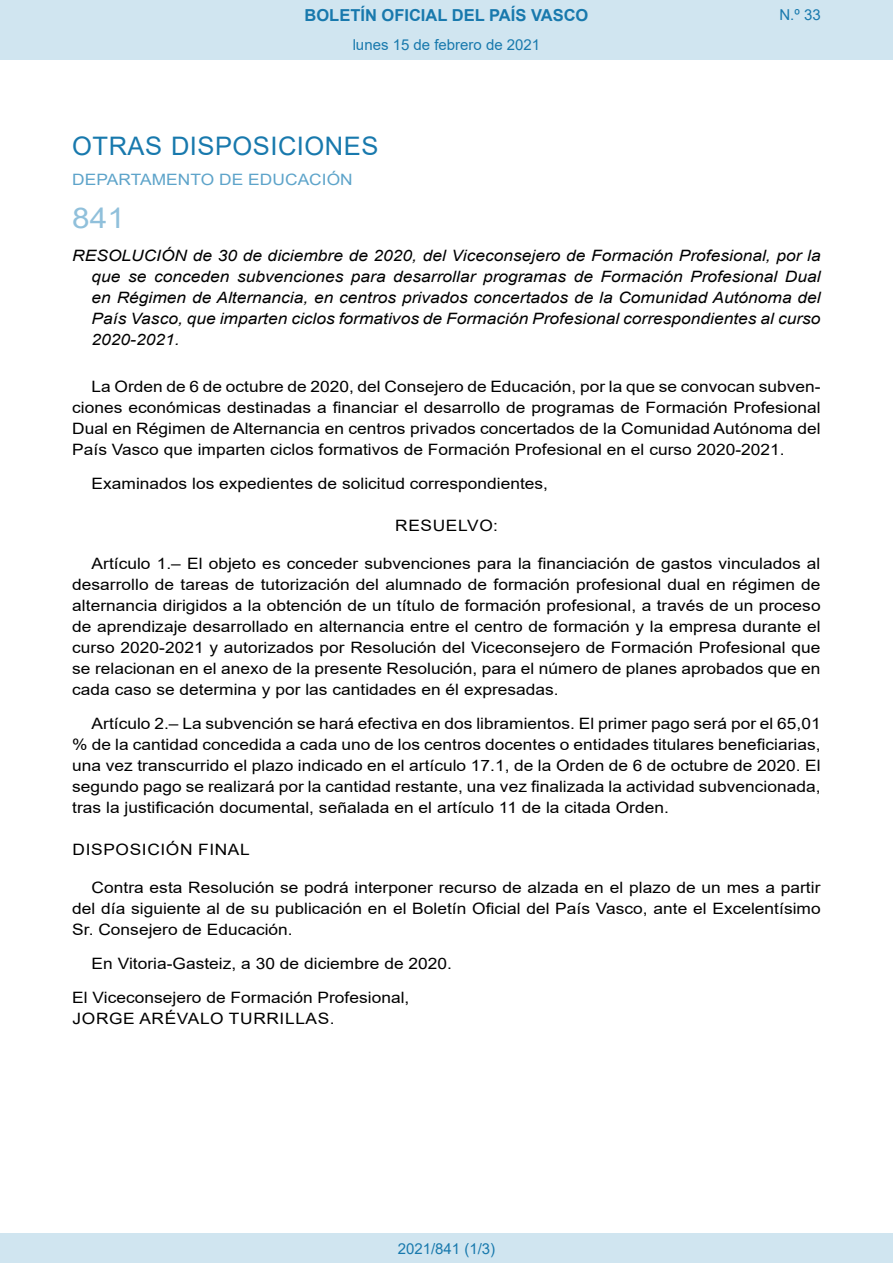
<style>
.page{position:relative;width:893px;height:1263px;background:#fff}
.page>*{position:absolute;margin:0;border:0;box-sizing:border-box;transform-origin:0 0}
.BOPVOrden{font:28.5px "Arial";color:#90c0db;scale:1.11 1}
.BOPVSeccion{font:25.5px "Arial";letter-spacing:.02em;color:#1879ad}
.t1{font:700 16.5px "Arial";color:#1879ad}
.BOPVDetalle{font:15.6px/21px "Arial";color:#000;text-align:justify;scale:1.11 1}
.BOPVTitulo{font:italic 15.6px/21px "Arial";color:#000;text-align:justify;scale:1.11 1}
.BOPVFirmaLugFec{font:15.6px "Arial";color:#000;scale:1.11 1}
.BOPVFirmaPuesto{font:15.6px "Arial";color:#000;scale:1.11 1}
.BOPVOrganismo{font:15.6px "Arial";letter-spacing:.005em;color:#5ea4ca;scale:1.11 1}
.BOPVFirmaNombre{font:15.6px "Arial";letter-spacing:.035em;color:#000;scale:1.11 1}
.BOPVDisposicion{font:15.6px "Arial";letter-spacing:.035em;color:#000;scale:1.11 1}
.BOPVClave{font:15.6px "Arial";letter-spacing:.035em;color:#000;scale:1.11 1}
.Paginacion_Centro{font:15px "Arial";color:#1879ad}
</style>
<div class="page">
<div style="left:0;top:0;width:893px;height:60px;background:#d0e5f0"></div>
<div style="left:0;top:1233px;width:893px;height:30px;background:#d0e5f0"></div>
<p class="t1" style="left:305px;top:3px;width:285px">BOLETÍN OFICIAL DEL PAÍS VASCO</p>
<p class="Paginacion_Centro" style="left:353px;top:35px;width:189px">lunes 15 de febrero de 2021</p>
<p class="Paginacion_Centro" style="left:779px;top:5px;width:43px">N.º 33</p>
<p class="BOPVSeccion" style="left:72px;top:128px;width:308px">OTRAS DISPOSICIONES</p>
<p class="BOPVOrganismo" style="left:72px;top:169px;width:254px">DEPARTAMENTO DE EDUCACIÓN</p>
<p class="BOPVOrden" style="left:72px;top:198px;width:49px">841</p>
<p class="BOPVTitulo" style="left:92px;top:246px;width:658px;text-indent:-19px">RESOLUCIÓN de 30 de diciembre de 2020, del Viceconsejero de Formación Profesional, por la que se conceden subvenciones para desarrollar programas de Formación Profesional Dual en Régimen de Alternancia, en centros privados concertados de la Comunidad Autónoma del País Vasco, que imparten ciclos formativos de Formación Profesional correspondientes al curso 2020-2021.</p>
<p class="BOPVDetalle" style="left:72px;top:376px;width:676px;text-indent:19px">La Orden de 6 de octubre de 2020, del Consejero de Educación, por la que se convocan subven&shy;ciones económicas destinadas a financiar el desarrollo de programas de Formación Profesional Dual en Régimen de Alternancia en centros privados concertados de la Comunidad Autónoma del País Vasco que imparten ciclos formativos de Formación Profesional en el curso 2020-2021.</p>
<p class="BOPVDetalle" style="left:92px;top:473px;width:413px">Examinados los expedientes de solicitud correspondientes,</p>
<p class="BOPVClave" style="left:395px;top:515px;width:94px">RESUELVO:</p>
<p class="BOPVDetalle" style="left:72px;top:553px;width:676px;text-indent:19px">Artículo 1.– El objeto es conceder subvenciones para la financiación de gastos vinculados al desarrollo de tareas de tutorización del alumnado de formación profesional dual en régimen de alternancia dirigidos a la obtención de un título de formación profesional, a través de un proceso de aprendizaje desarrollado en alternancia entre el centro de formación y la empresa durante el curso 2020-2021 y autorizados por Resolución del Viceconsejero de Formación Profesional que se relacionan en el anexo de la presente Resolución, para el número de planes aprobados que en cada caso se determina y por las cantidades en él expresadas.</p>
<p class="BOPVDetalle" style="left:72px;top:713px;width:676px;text-indent:19px">Artículo 2.– La subvención se hará efectiva en dos libramientos. El primer pago será por el 65,01 % de la cantidad concedida a cada uno de los centros docentes o entidades titulares beneficiarias, una vez transcurrido el plazo indicado en el artículo 17.1, de la Orden de 6 de octubre de 2020. El segundo pago se realizará por la cantidad restante, una vez finalizada la actividad subvencionada, tras la justificación documental, señalada en el artículo 11 de la citada Orden.</p>
<p class="BOPVDisposicion" style="left:73px;top:839px;width:161px">DISPOSICIÓN FINAL</p>
<p class="BOPVDetalle" style="left:72px;top:877px;width:676px;text-indent:19px">Contra esta Resolución se podrá interponer recurso de alzada en el plazo de un mes a partir del día siguiente al de su publicación en el Boletín Oficial del País Vasco, ante el Excelentísimo Sr. Consejero de Educación.</p>
<p class="BOPVFirmaLugFec" style="left:92px;top:953px;width:326px">En Vitoria-Gasteiz, a 30 de diciembre de 2020.</p>
<p class="BOPVFirmaPuesto" style="left:72px;top:986px;width:305px">El Viceconsejero de Formación Profesional,</p>
<p class="BOPVFirmaNombre" style="left:73px;top:1007px;width:237px">JORGE ARÉVALO TURRILLAS.</p>
<p class="Paginacion_Centro" style="left:398px;top:1238px;width:99px">2021/841 (1/3)</p>
</div>
